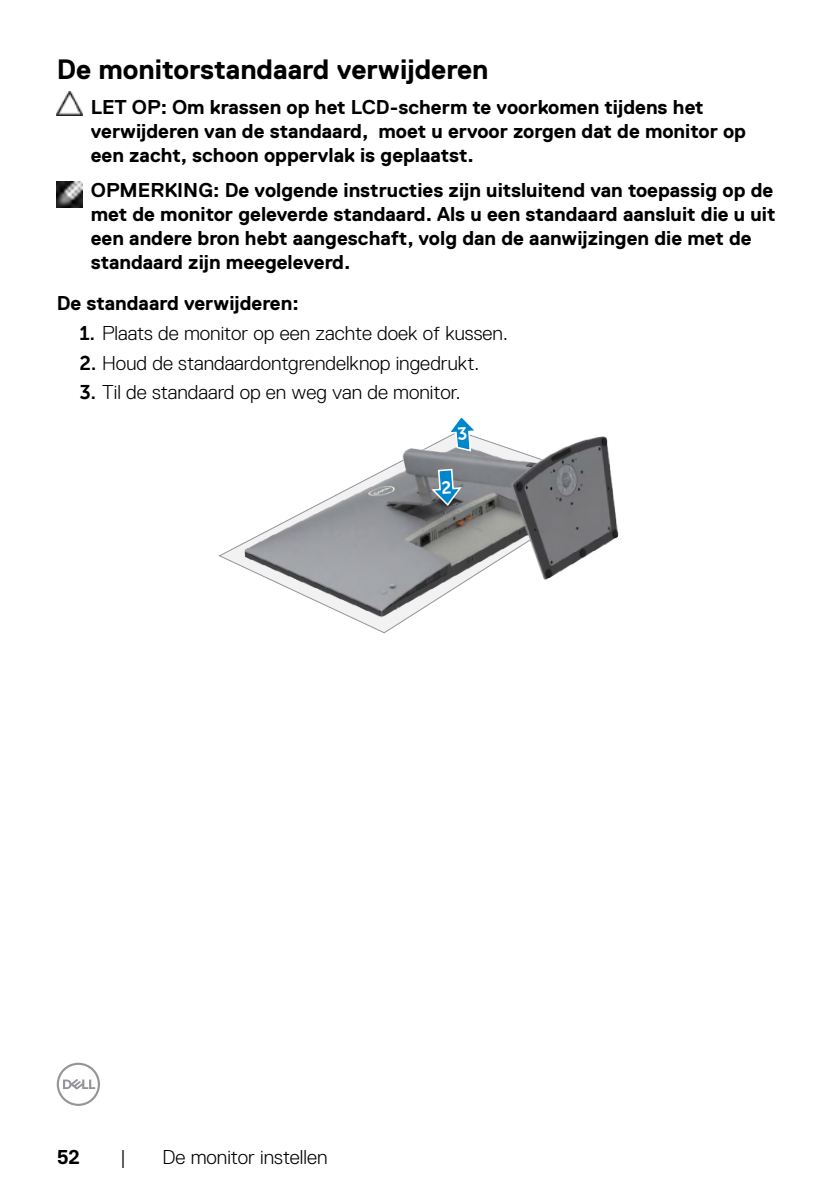
<style>
.page{position:relative;width:840px;height:1191px;background:#fff}
.page>*{position:absolute;margin:0;border:0;box-sizing:border-box;transform-origin:0 0}
.t1{font:700 28px "Dell Replica";color:#000}
.t2{font:700 20px/24px "Dell Replica";color:#000}
.t3{font:300 20px "Dell Replica";color:#000}
.s1{font-family:"Museo Sans For Dell";font-weight:700}
</style>
<div class="page">
<svg style="left:57px;top:1062px;width:43px;height:44px"></svg>
<img style="left:57px;top:92px;width:26px;height:23px">
<img style="left:57px;top:182px;width:25px;height:25px">
<img style="left:227px;top:436px;width:392px;height:198px">
<svg style="left:429px;top:468px;width:34px;height:39px"></svg>
<svg style="left:445px;top:417px;width:34px;height:35px"></svg>
<h1 class="t1" style="left:57px;top:53px;width:433px">De monitorstandaard verwijderen</h1>
<p class="t2" style="left:91px;top:95px;width:656px">LET OP: Om krassen op het LCD-scherm te voorkomen tijdens het verwijderen van de standaard, moet u ervoor zorgen dat de monitor op een zacht, schoon oppervlak is geplaatst.</p>
<p class="t2" style="left:91px;top:178px;width:685px">OPMERKING: De volgende instructies zijn uitsluitend van toepassig op de met de monitor geleverde standaard. Als u een standaard aansluit die u uit een andere bron hebt aangeschaft, volg dan de aanwijzingen die met de standaard zijn meegeleverd.</p>
<p class="t2" style="left:57px;top:291px;width:243px">De standaard verwijderen:</p>
<p class="t3" style="left:79px;top:322px;width:429px"><span class="s1">1.</span> Plaats de monitor op een zachte doek of kussen.</p>
<p class="t3" style="left:79px;top:352px;width:401px"><span class="s1">2.</span> Houd de standaardontgrendelknop ingedrukt.</p>
<p class="t3" style="left:79px;top:381px;width:382px"><span class="s1">3.</span> Til de standaard op en weg van de monitor.</p>
<p class="t2" style="left:57px;top:1145px;width:25px">52</p>
<p class="t3" style="left:120px;top:1146px;width:7px">|</p>
<p class="t3" style="left:162px;top:1146px;width:166px">De monitor instellen</p>
</div>
